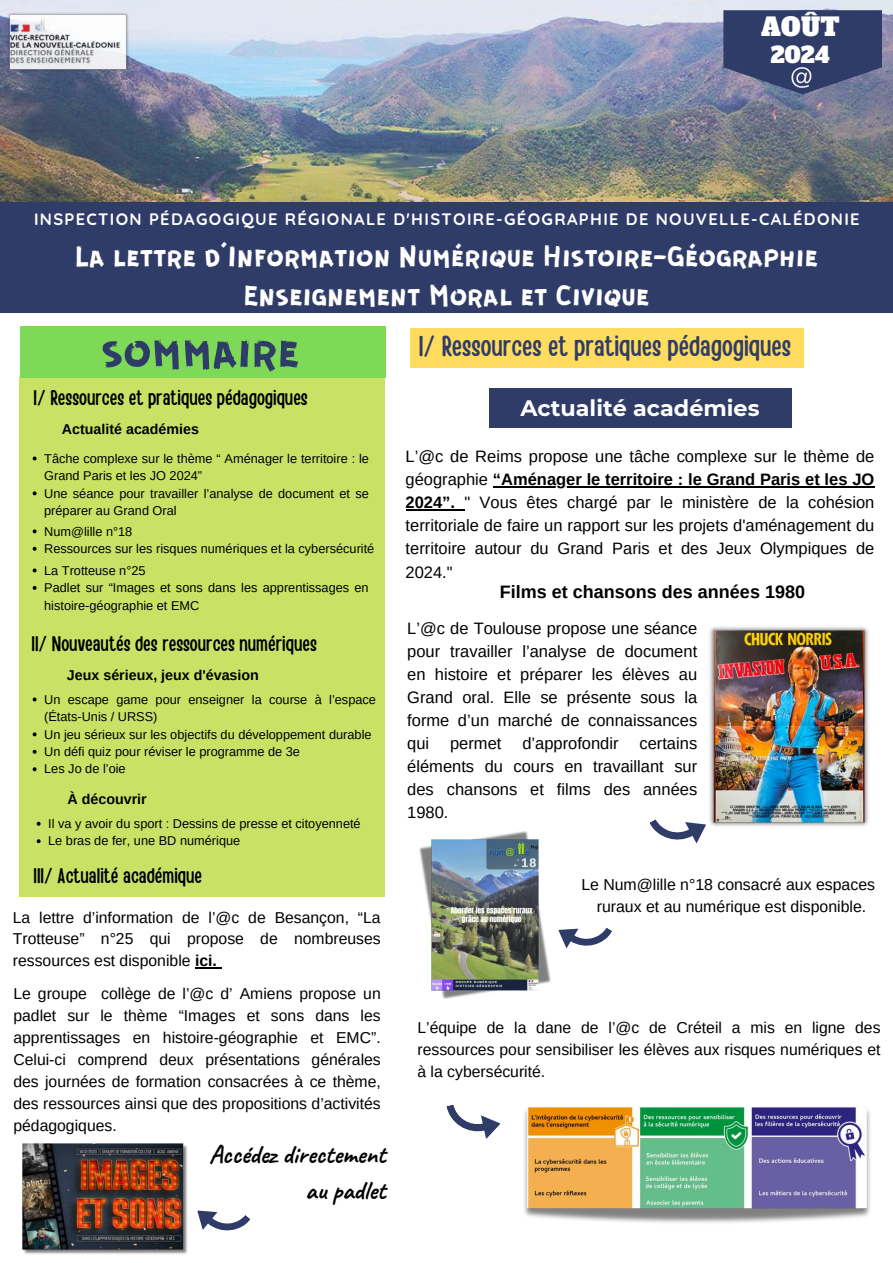
<style>
.page{position:relative;width:893px;height:1263px;background:#fff}
.page>*{position:absolute;margin:0;border:0;box-sizing:border-box;transform-origin:0 0}
.t1{font:51px "GUERRILLA";color:#2f3c68}
.t2{font:31.5px "GUERRILLA";color:#fff}
.t3{font:28.5px "Handy Casual Condensed";color:#2f3c68}
.t4{font:700 25.65px/35.8px "Caveat";color:#000;text-align:right}
.t5{font:24.53px "Alfa Slab One";color:#fff}
.t6{font:700 22.35px "Montserrat";color:#fff}
.t7{font:21.75px "Alfa Slab One";color:#fff}
.t8{font:21px "Handy Casual Condensed";color:#000}
.t9{font:700 18px "Arimo";color:#000}
.t10{font:16.5px/23.1px "Arimo";color:#000;text-align:justify}
.t11{font:700 16.5px "Quicksand";letter-spacing:.08em;color:#fff}
.t12{font:15.83px/21.9px "Arimo";color:#000;text-align:center}
.t13{font:15.75px/21.9px "Arimo";color:#000;text-align:justify}
.t14{font:700 14.25px "Arimo";color:#000}
.t15{font:12.75px/17.4px "Arimo";color:#000}
.s1{font-weight:700}
</style>
<div class="page">
<div style="left:20px;top:377px;width:365px;height:519px;background:#c9e265"></div>
<div style="left:20px;top:326px;width:365px;height:51px;background:#7ed957"></div>
<img style="left:0;top:0;width:893px;height:202px">
<svg style="left:723px;top:10px;width:159px;height:84px;background:#3d4872"></svg>
<img style="left:791px;top:64px;width:21px;height:27px">
<div style="left:411px;top:329px;width:393px;height:39px;background:#ffdc5d"></div>
<img style="left:0;top:10px;width:135px;height:64px">
<div style="left:0;top:202px;width:893px;height:111px;background:#2f3c68"></div>
<div style="left:489px;top:388px;width:302px;height:39px;background:#2f3c68"></div>
<svg style="left:197px;top:1210px;width:54px;height:21px"></svg>
<svg style="left:649px;top:819px;width:57px;height:24px"></svg>
<img style="left:524px;top:1106px;width:346px;height:117px">
<img style="left:419px;top:831px;width:132px;height:168px">
<img style="left:22px;top:1143px;width:166px;height:111px">
<img style="left:709px;top:627px;width:160px;height:199px">
<hr style="left:493px;top:486px;width:381px;height:1px;background:#000">
<hr style="left:405px;top:509px;width:59px;height:2px;background:#000">
<svg style="left:33px;top:456px;width:4px;height:4px"></svg>
<svg style="left:33px;top:491px;width:4px;height:4px"></svg>
<svg style="left:33px;top:529px;width:4px;height:4px"></svg>
<svg style="left:33px;top:547px;width:4px;height:4px"></svg>
<svg style="left:33px;top:568px;width:4px;height:4px"></svg>
<svg style="left:33px;top:586px;width:4px;height:4px"></svg>
<svg style="left:33px;top:697px;width:4px;height:4px"></svg>
<svg style="left:33px;top:732px;width:4px;height:4px"></svg>
<svg style="left:33px;top:750px;width:4px;height:4px"></svg>
<svg style="left:33px;top:767px;width:4px;height:4px"></svg>
<svg style="left:37px;top:822px;width:4px;height:4px"></svg>
<svg style="left:37px;top:839px;width:4px;height:4px"></svg>
<hr style="left:195px;top:967px;width:22px;height:2px;background:#000">
<svg style="left:446px;top:1104px;width:55px;height:35px"></svg>
<svg style="left:558px;top:927px;width:54px;height:21px"></svg>
<h1 class="t5" style="left:761px;top:11px;width:80px">AOÛT</h1>
<p class="t7" style="left:771px;top:40px;width:61px">2024</p>
<p class="t11" style="left:34px;top:209px;width:827px">INSPECTION PÉDAGOGIQUE RÉGIONALE D'HISTOIRE-GÉOGRAPHIE DE NOUVELLE-CALÉDONIE</p>
<p class="t2" style="left:74px;top:236px;width:745px">La lettre d’Information Numérique Histoire-Géographie</p>
<p class="t2" style="left:243px;top:275px;width:408px">Enseignement Moral et Civique</p>
<p class="t1" style="left:101px;top:318px;width:200px">sommaire</p>
<p class="t8" style="left:33px;top:384px;width:276px">I/ Ressources et pratiques pédagogiques</p>
<p class="t3" style="left:419px;top:328px;width:374px">I/ Ressources et pratiques pédagogiques</p>
<h2 class="t6" style="left:520px;top:394px;width:240px">Actualité académies</h2>
<h5 class="t14" style="left:62px;top:421px;width:138px">Actualité académies</h5>
<p class="t15" style="left:44px;top:450px;width:326px">Tâche complexe sur le thème “ Aménager le territoire : le<br>Grand Paris et les JO 2024”</p>
<p class="t15" style="left:44px;top:484px;width:326px">Une séance pour travailler l’analyse de document et se préparer au Grand Oral</p>
<p class="t15" style="left:44px;top:522px;width:90px">Num@lille n°18</p>
<p class="t15" style="left:44px;top:540px;width:332px">Ressources sur les risques numériques et la cybersécurité</p>
<p class="t15" style="left:44px;top:561px;width:103px">La Trotteuse n°25</p>
<h6 class="t15" style="left:44px;top:579px;width:326px">Padlet sur “Images et sons dans les apprentissages en histoire-géographie et EMC</h6>
<p class="t8" style="left:31px;top:630px;width:287px">II/ Nouveautés des ressources numériques</p>
<p class="t14" style="left:67px;top:667px;width:193px">Jeux sérieux, jeux d'évasion</p>
<h6 class="t15" style="left:44px;top:690px;width:333px">Un escape game pour enseigner la course à l’espace (États-Unis / URSS)</h6>
<p class="t15" style="left:44px;top:725px;width:329px">Un jeu sérieux sur les objectifs du développement durable</p>
<p class="t15" style="left:44px;top:743px;width:257px">Un défi quiz pour réviser le programme de 3e</p>
<h4 class="t15" style="left:44px;top:760px;width:83px">Les Jo de l’oie</h4>
<p class="t14" style="left:68px;top:791px;width:81px">À découvrir</p>
<p class="t15" style="left:48px;top:815px;width:314px">Il va y avoir du sport : Dessins de presse et citoyenneté</p>
<p class="t15" style="left:48px;top:832px;width:193px">Le bras de fer, une BD numérique</p>
<h2 class="t8" style="left:33px;top:862px;width:170px">III/ Actualité académique</h2>
<p class="t13" style="left:13px;top:906px;width:369px">La lettre d’information de l’@c de Besançon, “La Trotteuse” n°25 qui propose de nombreuses ressources est disponible <span class="s1">ici.</span></p>
<p class="t13" style="left:13px;top:982px;width:369px">Le groupe collège de l’@c d’ Amiens propose un padlet sur le thème “Images et sons dans les apprentissages en histoire-géographie et EMC”.<br>Celui-ci comprend deux présentations générales des journées de formation consacrées à ce thème, des ressources ainsi que des propositions d’activités pédagogiques.</p>
<p class="t4" style="left:209px;top:1137px;width:178px">Accédez directement au padlet</p>
<h6 class="t10" style="left:405px;top:445px;width:470px">L’@c de Reims propose une tâche complexe sur le thème de géographie <span class="s1">“Aménager le territoire : le Grand Paris et les JO</span></h6>
<p class="t10" style="left:405px;top:491px;width:470px"><span class="s1">2024”.</span> " Vous êtes chargé par le ministère de la cohésion territoriale de faire un rapport sur les projets d'aménagement du territoire autour du Grand Paris et des Jeux Olympiques de 2024."</p>
<p class="t9" style="left:500px;top:582px;width:306px">Films et chansons des années 1980</p>
<h6 class="t10" style="left:407px;top:616px;width:291px">L’@c de Toulouse propose une séance pour travailler l’analyse de document en histoire et préparer les élèves au Grand oral. Elle se présente sous la forme d’un marché de connaissances qui</h6>
<h6 class="t10" style="left:407px;top:732px;width:291px;text-indent:232px">certains éléments du cours en travaillant sur des chansons et films des années 1980.</h6>
<h6 class="t10" style="left:450px;top:732px;width:53px">permet</h6>
<h6 class="t10" style="left:522px;top:732px;width:98px">d’approfondir</h6>
<p class="t12" style="left:581px;top:873px;width:295px">Le Num@lille n°18 consacré aux espaces ruraux et au numérique est disponible.</p>
<p class="t13" style="left:417px;top:1016px;width:464px">L’équipe de la dane de l’@c de Créteil a mis en ligne des ressources pour sensibiliser les élèves aux risques numériques et à la cybersécurité.</p>
</div>
